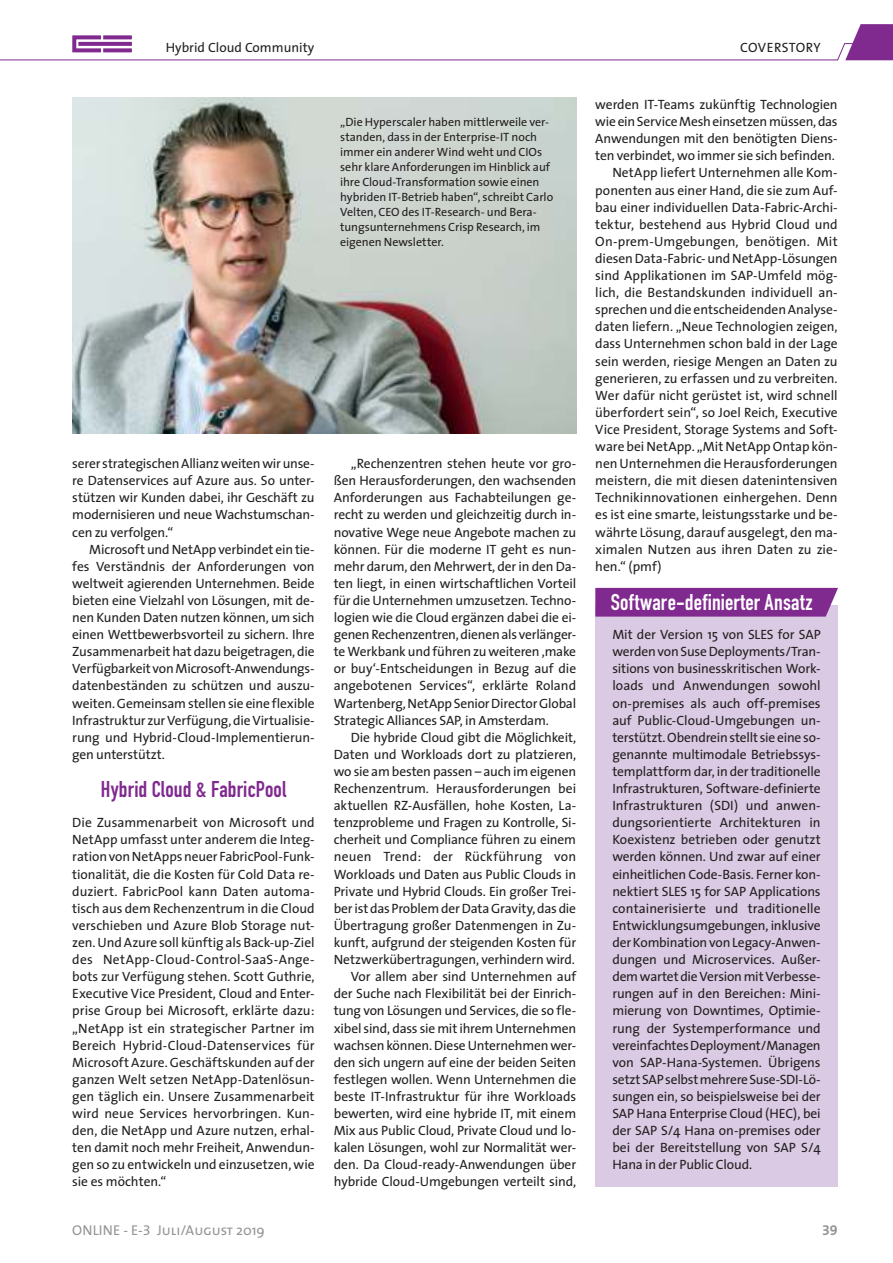
<style>
.page{position:relative;width:893px;height:1263px;background:#fff}
.page>*{position:absolute;margin:0;border:0;box-sizing:border-box;transform-origin:0 0}
.t1{font:700 22.5px "DIN Condensed";letter-spacing:.015em;color:#fff}
.t2{font:700 22.5px "DIN Condensed";letter-spacing:.005em;color:#80298f}
.t3{font:14.25px "The Sans";color:#939597}
.t4{font:14.25px "The Sans Bold Expert";color:#939597}
.t5{font:13.5px/17.1px "The Sans";letter-spacing:-.01em;color:#221f1f;text-align:justify}
.t6{font:13.5px "The Sans";letter-spacing:.015em;color:#221f1f}
.t7{font:12px/15px "The Sans";letter-spacing:-.005em;color:#221f1f}
.s1{font-family:"The Sans Expert"}
.s2{font-family:"The Sans Caps"}
</style>
<div class="page">
<svg style="left:0;top:24px;width:893px;height:37px"></svg>
<div style="left:595px;top:605px;width:243px;height:581px;background:#dacae3"></div>
<div style="left:595px;top:588px;width:243px;height:29px;background:#80298f"></div>
<img style="left:72px;top:98px;width:504px;height:336px">
<p class="t5" style="left:166px;top:41px;width:150px">Hybrid Cloud Community</p>
<p class="t6" style="left:740px;top:43px;width:82px">COVERSTORY</p>
<p class="t5" style="left:72px;top:456px;width:244px">serer strategischen Allianz weiten wir unse&shy;re Datenservices auf Azure aus. So unter&shy;stützen wir Kunden dabei, ihr Geschäft zu modernisieren und neue Wachstumschan&shy;cen zu verfolgen.“</p>
<p class="t5" style="left:72px;top:541px;width:244px;text-indent:17px">Microsoft und NetApp verbindet ein tie&shy;fes Verständnis der Anforderungen von weltweit agierenden Unternehmen. Beide bieten eine Vielzahl von Lösungen, mit de&shy;nen Kunden Daten nutzen können, um sich einen Wettbewerbsvorteil zu sichern. Ihre Zusammenarbeit hat dazu beigetragen, die Verfügbarkeit von Microsoft-Anwendungs&shy;datenbeständen zu schützen und auszu&shy;weiten. Gemeinsam stellen sie eine flexible Infrastruktur zur Verfügung, die Virtualisie&shy;rung und Hybrid-Cloud-Implementierun&shy;gen unterstützt.</p>
<h1 class="t2" style="left:101px;top:777px;width:187px">Hybrid Cloud &amp; FabricPool</h1>
<p class="t5" style="left:72px;top:815px;width:244px">Die Zusammenarbeit von Microsoft und NetApp umfasst unter anderem die Integ&shy;ration von NetApps neuer FabricPool-Funk&shy;tionalität, die die Kosten für Cold Data re&shy;duziert. FabricPool kann Daten automa&shy;tisch aus dem Rechenzentrum in die Cloud verschieben und Azure Blob Storage nut&shy;zen. Und Azure soll künftig als Back-up-Ziel des NetApp-Cloud-Control-SaaS-Ange&shy;bots zur Verfügung stehen. Scott Guthrie, Executive Vice President, Cloud and Enter&shy;prise Group bei Microsoft, erklärte dazu: „NetApp ist ein strategischer Partner im Bereich Hybrid-Cloud-Datenservices für Microsoft Azure. Geschäftskunden auf der ganzen Welt setzen NetApp-Datenlösun&shy;gen täglich ein. Unsere Zusammenarbeit wird neue Services hervorbringen. Kun&shy;den, die NetApp und Azure nutzen, erhal&shy;ten damit noch mehr Freiheit, Anwendun&shy;gen so zu entwickeln und einzusetzen, wie sie es möchten.“</p>
<p class="t7" style="left:340px;top:115px;width:215px">„Die Hyperscaler haben mittlerweile ver&shy;standen, dass in der Enterprise-IT noch immer ein anderer Wind weht und CIOs sehr klare Anforderungen im Hinblick auf ihre Cloud-Transformation sowie einen hybriden IT-Betrieb haben“, schreibt Carlo Velten, CEO des IT-Research- und Bera&shy;tungsunternehmens Crisp Research, im eigenen Newsletter.</p>
<p class="t5" style="left:334px;top:456px;width:244px;text-indent:17px">„Rechenzentren stehen heute vor gro&shy;ßen Herausforderungen, den wachsenden Anforderungen aus Fachabteilungen ge&shy;recht zu werden und gleichzeitig durch in&shy;novative Wege neue Angebote machen zu können. Für die moderne IT geht es nun&shy;mehr darum, den Mehrwert, der in den Da&shy;ten liegt, in einen wirtschaftlichen Vorteil für die Unternehmen umzusetzen. Techno&shy;logien wie die Cloud ergänzen dabei die ei&shy;genen Rechenzentren, dienen als verlänger&shy;te Werkbank und führen zu weiteren ,make or buy‘-Entscheidungen in Bezug auf die angebotenen Services“, erklärte Roland Wartenberg, NetApp Senior Director Global Strategic Alliances SAP, in Amsterdam.</p>
<p class="t5" style="left:334px;top:729px;width:244px;text-align:right">Die hybride Cloud gibt die Möglichkeit, Daten und Workloads dort zu platzieren, wo sie am besten passen – auch im eigenen Rechenzentrum. Herausforderungen bei aktuellen RZ-Ausfällen, hohe Kosten, La&shy;tenzprobleme und Fragen zu Kontrolle, Si&shy;cherheit und Compliance führen zu einem neuen Trend: der Rückführung von Workloads und Daten aus Public Clouds in Private und Hybrid Clouds. Ein großer Trei&shy;ber ist das Problem der Data Gravity, das die Übertragung großer Datenmengen in Zu&shy;kunft, aufgrund der steigenden Kosten für Netzwerkübertragungen, verhindern wird.<br>Vor allem aber sind Unternehmen auf der Suche nach Flexibilität bei der Einrich&shy;tung von Lösungen und Services, die so fle&shy;xibel sind, dass sie mit ihrem Unternehmen wachsen können. Diese Unternehmen wer&shy;den sich ungern auf eine der beiden Seiten festlegen wollen. Wenn Unternehmen die beste IT-Infrastruktur für ihre Workloads bewerten, wird eine hybride IT, mit einem Mix aus Public Cloud, Private Cloud und lo&shy;kalen Lösungen, wohl zur Normalität wer&shy;den. Da Cloud-ready-Anwendungen über hybride Cloud-Umgebungen verteilt sind,</p>
<p class="t5" style="left:595px;top:96px;width:244px">werden IT-Teams zukünftig Technologien</p>
<p class="t5" style="left:595px;top:114px;width:244px">wie ein Service Mesh einsetzen müssen, das</p>
<p class="t5" style="left:595px;top:131px;width:244px">Anwendungen mit den benötigten Diens-</p>
<p class="t5" style="left:595px;top:148px;width:241px">ten verbindet, wo immer sie sich befinden.</p>
<p class="t5" style="left:612px;top:165px;width:227px">NetApp liefert Unternehmen alle Kom-</p>
<p class="t5" style="left:595px;top:182px;width:244px">ponenten aus einer Hand, die sie zum Auf-</p>
<p class="t5" style="left:595px;top:199px;width:244px">bau einer individuellen Data-Fabric-Archi-</p>
<p class="t5" style="left:595px;top:216px;width:244px">tektur, bestehend aus Hybrid Cloud und</p>
<p class="t5" style="left:595px;top:233px;width:244px">On-prem-Umgebungen, benötigen. Mit</p>
<p class="t5" style="left:595px;top:250px;width:244px">diesen Data-Fabric- und NetApp-Lösungen</p>
<p class="t5" style="left:595px;top:267px;width:244px">sind Applikationen im SAP-Umfeld mög-</p>
<p class="t5" style="left:595px;top:285px;width:244px">lich, die Bestandskunden individuell an-</p>
<p class="t5" style="left:595px;top:302px;width:244px">sprechen und die entscheidenden Analyse-</p>
<p class="t5" style="left:595px;top:319px;width:244px">daten liefern. „Neue Technologien zeigen,</p>
<p class="t5" style="left:595px;top:336px;width:244px">dass Unternehmen schon bald in der Lage</p>
<p class="t5" style="left:595px;top:353px;width:244px">sein werden, riesige Mengen an Daten zu</p>
<p class="t5" style="left:595px;top:370px;width:244px">generieren, zu erfassen und zu verbreiten.</p>
<p class="t5" style="left:595px;top:387px;width:244px">Wer dafür nicht gerüstet ist, wird schnell</p>
<p class="t5" style="left:595px;top:404px;width:244px">überfordert sein“, so Joel Reich, Executive</p>
<p class="t5" style="left:595px;top:421px;width:244px">Vice President, Storage Systems and Soft-</p>
<p class="t5" style="left:595px;top:438px;width:244px">ware bei NetApp. „Mit NetApp Ontap kön-</p>
<p class="t5" style="left:595px;top:456px;width:244px">nen Unternehmen die Herausforderungen</p>
<p class="t5" style="left:595px;top:473px;width:244px">meistern, die mit diesen datenintensiven</p>
<p class="t5" style="left:595px;top:490px;width:244px">Technikinnovationen einhergehen. Denn</p>
<p class="t5" style="left:595px;top:507px;width:244px">es ist eine smarte, leistungsstarke und be-</p>
<p class="t5" style="left:595px;top:524px;width:244px">währte Lösung, darauf ausgelegt, den ma-</p>
<p class="t5" style="left:595px;top:541px;width:244px">ximalen Nutzen aus ihren Daten zu zie-</p>
<p class="t5" style="left:595px;top:558px;width:68px">hen.“ (pmf)</p>
<h1 class="t1" style="left:611px;top:591px;width:203px">Software-definierter Ansatz</h1>
<p class="t5" style="left:612px;top:627px;width:210px">Mit der Version 15 von SLES for SAP werden von Suse Deployments/Tran&shy;sitions von businesskritischen Work&shy;loads und Anwendungen sowohl on-premises als auch off-premises auf Public-Cloud-Umgebungen un&shy;terstützt. Obendrein stellt sie eine so&shy;genannte multimodale Betriebssys&shy;templattform dar, in der traditionelle Infrastrukturen, Software-definierte Infrastrukturen (SDI) und anwen&shy;dungsorientierte Architekturen in Koexistenz betrieben oder genutzt werden können. Und zwar auf einer einheitlichen Code-Basis. Ferner kon&shy;nektiert SLES 15 for SAP Applications containerisierte und traditionelle Entwicklungsumgebungen, inklusive der Kombination von Legacy-Anwen&shy;dungen und Microservices. Außer&shy;dem wartet die Version mit Verbesse&shy;rungen auf in den Bereichen: Mini&shy;mierung von Downtimes, Optimie&shy;rung der Systemperformance und vereinfachtes Deployment/Managen von SAP-Hana-Systemen. Übrigens setzt SAP selbst mehrere Suse-SDI-Lö&shy;sungen ein, so beispielsweise bei der SAP Hana Enterprise Cloud (HEC), bei der SAP S/4 Hana on-premises oder bei der Bereitstellung von SAP S/4<br>Hana in der Public Cloud.</p>
<p class="t3" style="left:72px;top:1223px;width:194px">ONLINE - E-<span class="s1">3</span> <span class="s2">Juli/August</span> 2019</p>
<p class="t4" style="left:822px;top:1222px;width:17px">39</p>
</div>
